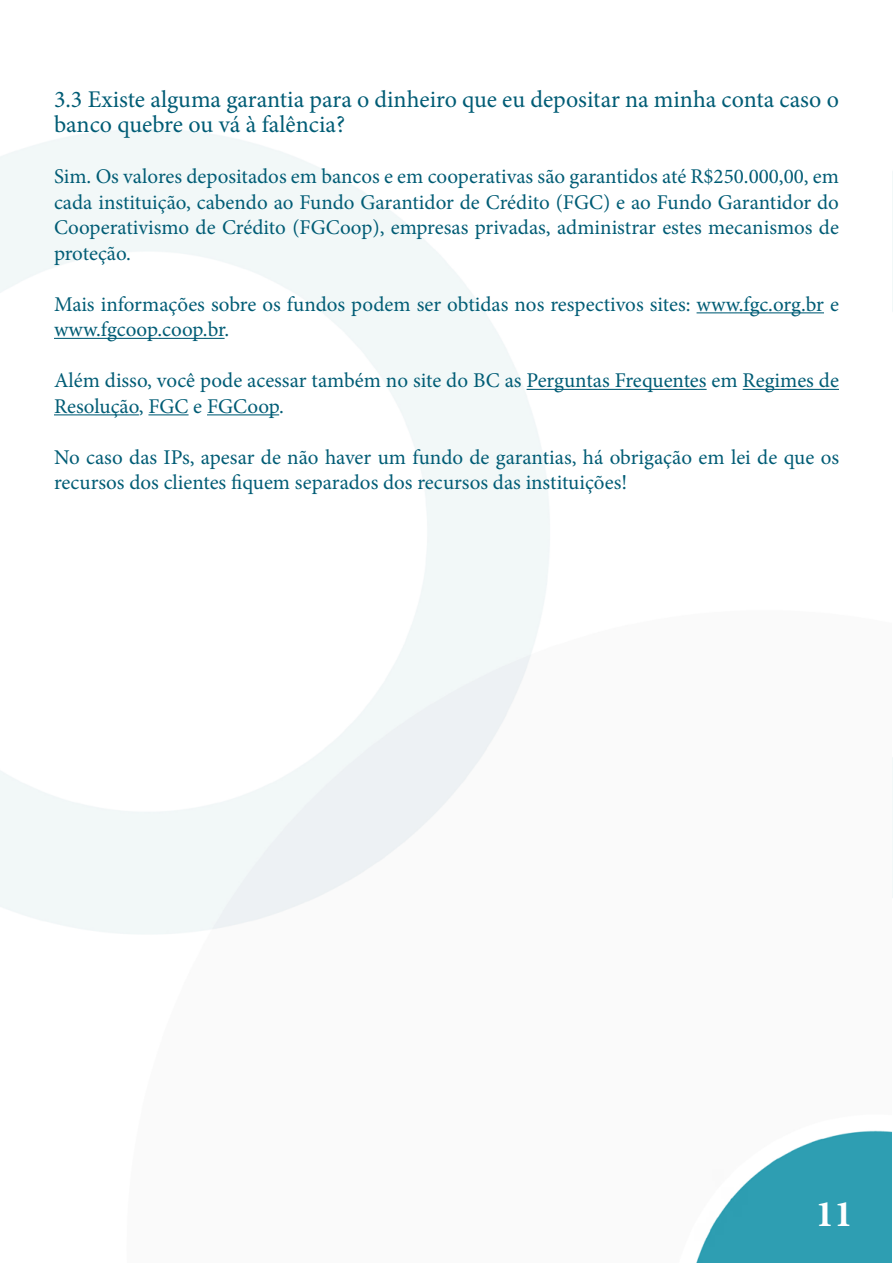
<style>
.page{position:relative;width:893px;height:1263px;background:#fff}
.page>*{position:absolute;margin:0;border:0;box-sizing:border-box;transform-origin:0 0}
.t1{font:700 37.5px "Minion Pro";color:#fff}
.t2{font:24px/25.5px "Minion Pro";color:#005c75}
.t3{font:21px/25.5px "Minion Pro";color:#005c75}
</style>
<div class="page">
<img style="left:0;top:129px;width:893px;height:1134px">
<hr style="left:697px;top:312px;width:127px;height:1px;background:#005c75">
<hr style="left:54px;top:338px;width:171px;height:1px;background:#005c75">
<hr style="left:527px;top:389px;width:180px;height:1px;background:#005c75">
<hr style="left:743px;top:389px;width:96px;height:1px;background:#005c75">
<hr style="left:54px;top:414px;width:85px;height:1px;background:#005c75">
<hr style="left:148px;top:414px;width:41px;height:1px;background:#005c75">
<hr style="left:207px;top:414px;width:72px;height:1px;background:#005c75">
<p class="t2" style="left:54px;top:86px;width:786px">3.3 Existe alguma garantia para o dinheiro que eu depositar na minha conta caso o banco quebre ou vá à falência?</p>
<p class="t3" style="left:54px;top:164px;width:786px;text-align:justify">Sim. Os valores depositados em bancos e em cooperativas são garantidos até R$250.000,00, em cada instituição, cabendo ao Fundo Garantidor de Crédito (FGC) e ao Fundo Garantidor do Cooperativismo de Crédito (FGCoop), empresas privadas, administrar estes mecanismos de proteção.</p>
<p class="t3" style="left:54px;top:291px;width:786px">Mais informações sobre os fundos podem ser obtidas nos respectivos sites: www.fgc.org.br e www.fgcoop.coop.br.</p>
<p class="t3" style="left:54px;top:368px;width:786px">Além disso, você pode acessar também no site do BC as Perguntas Frequentes em Regimes de<br>Resolução, FGC e FGCoop.</p>
<p class="t3" style="left:54px;top:444px;width:787px">No caso das IPs, apesar de não haver um fundo de garantias, há obrigação em lei de que os recursos dos clientes fiquem separados dos recursos das instituições!</p>
<h1 class="t1" style="left:815px;top:1188px;width:39px">11</h1>
</div>
